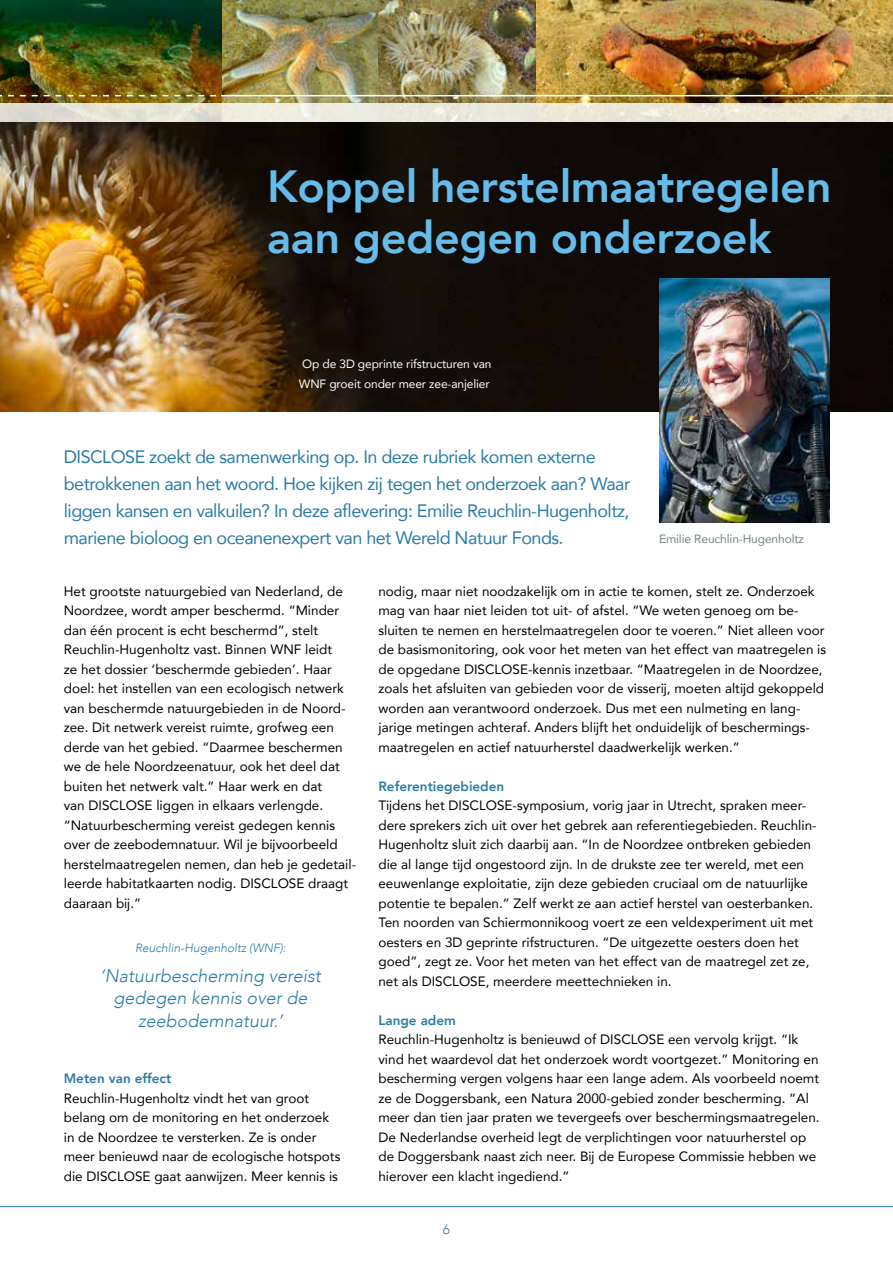
<style>
.page{position:relative;width:893px;height:1263px;background:#fff}
.page>*{position:absolute;margin:0;border:0;box-sizing:border-box;transform-origin:0 0}
.t1{font:800 45px/51px "Avenir";letter-spacing:-.01em;color:#65bbe9}
.t2{font:18px/27px "Avenir";letter-spacing:-.03em;color:#2b7ca5}
.t3{font:italic 300 18px/22.5px "Avenir";color:#2b7ca5;text-align:center}
.t4{font:13.5px/19.5px "Avenir";color:#000}
.t5{font:800 13.5px "Avenir";color:#2b7ca5}
.t6{font:300 13.5px "Avenir";color:#2b7ca5}
.t7{font:12px/19.5px "Avenir";letter-spacing:-.01em;color:#fff}
.t8{font:italic 300 12px "Avenir";color:#2b7ca5}
.t9{font:12px "Avenir";letter-spacing:-.01em;color:#758085}
</style>
<div class="page">
<img style="left:536px;top:0;width:357px;height:103px">
<img style="left:221px;top:0;width:157px;height:103px">
<img style="left:378px;top:0;width:158px;height:103px">
<img style="left:0;top:0;width:221px;height:103px">
<hr style="left:221px;top:95px;width:672px;height:1px;background:#fff">
<svg style="left:0;top:95px;width:216px;height:1px"></svg>
<svg style="left:0;top:103px;width:893px;height:19px;background:#eae6d9"></svg>
<hr style="left:0;top:1206px;width:893px;height:1px;background:#2b7ca5">
<div style="left:400px;top:122px;width:493px;height:289px;background:#100a07"></div>
<img style="left:0;top:122px;width:400px;height:289px">
<img style="left:659px;top:278px;width:170px;height:245px">
<h1 class="t1" style="left:267px;top:161px;width:566px">Koppel herstelmaatregelen aan gedegen onderzoek</h1>
<p class="t7" style="left:299px;top:354px;width:194px">Op de 3D geprinte rifstructuren van<br>WNF groeit onder meer zee-anjelier</p>
<p class="t2" style="left:64px;top:443px;width:568px">DISCLOSE zoekt de samenwerking op. In deze rubriek komen externe betrokkenen aan het woord. Hoe kijken zij tegen het onderzoek aan? Waar liggen kansen en valkuilen? In deze aflevering: Emilie Reuchlin-Hugenholtz, mariene bioloog en oceanenexpert van het Wereld Natuur Fonds.</p>
<p class="t9" style="left:659px;top:529px;width:146px">Emilie Reuchlin-Hugenholtz</p>
<p class="t4" style="left:64px;top:581px;width:294px">Het grootste natuurgebied van Nederland, de Noordzee, wordt amper beschermd. “Minder dan één procent is echt beschermd”, stelt Reuchlin-Hugenholtz vast. Binnen WNF leidt<br>ze het dossier ‘beschermde gebieden’. Haar doel: het instellen van een ecologisch netwerk van beschermde natuurgebieden in de Noord&shy;zee. Dit netwerk vereist ruimte, grofweg een derde van het gebied. “Daarmee beschermen we de hele Noordzeenatuur, ook het deel dat buiten het netwerk valt.” Haar werk en dat<br>van DISCLOSE liggen in elkaars verlengde. “Natuurbescherming vereist gedegen kennis over de zeebodemnatuur. Wil je bijvoorbeeld herstelmaatregelen nemen, dan heb je gedetail&shy;leerde habitatkaarten nodig. DISCLOSE draagt daaraan bij.”</p>
<p class="t8" style="left:135px;top:940px;width:152px">Reuchlin-Hugenholtz (WNF):</p>
<h2 class="t3" style="left:100px;top:964px;width:222px">‘Natuurbescherming vereist gedegen kennis over de zeebodemnatuur.’</h2>
<p class="t5" style="left:64px;top:1068px;width:109px">Meten van effect</p>
<p class="t4" style="left:64px;top:1088px;width:278px">Reuchlin-Hugenholtz vindt het van groot belang om de monitoring en het onderzoek in de Noordzee te versterken. Ze is onder meer benieuwd naar de ecologische hotspots die DISCLOSE gaat aanwijzen. Meer kennis is</p>
<p class="t4" style="left:378px;top:581px;width:449px">nodig, maar niet noodzakelijk om in actie te komen, stelt ze. Onderzoek mag van haar niet leiden tot uit- of afstel. “We weten genoeg om be&shy;sluiten te nemen en herstelmaatregelen door te voeren.” Niet alleen voor de basismonitoring, ook voor het meten van het effect van maatregelen is de opgedane DISCLOSE-kennis inzetbaar. “Maatregelen in de Noordzee, zoals het afsluiten van gebieden voor de visserij, moeten altijd gekoppeld worden aan verantwoord onderzoek. Dus met een nulmeting en lang&shy;jarige metingen achteraf. Anders blijft het onduidelijk of beschermings&shy;maatregelen en actief natuurherstel daadwerkelijk werken.”</p>
<p class="t5" style="left:378px;top:775px;width:127px">Referentiegebieden</p>
<p class="t4" style="left:378px;top:795px;width:440px">Tijdens het DISCLOSE-symposium, vorig jaar in Utrecht, spraken meer&shy;dere sprekers zich uit over het gebrek aan referentiegebieden. Reuchlin-Hugenholtz sluit zich daarbij aan. “In de Noordzee ontbreken gebieden die al lange tijd ongestoord zijn. In de drukste zee ter wereld, met een eeuwenlange exploitatie, zijn deze gebieden cruciaal om de natuurlijke potentie te bepalen.” Zelf werkt ze aan actief herstel van oesterbanken.<br>Ten noorden van Schiermonnikoog voert ze een veldexperiment uit met oesters en 3D geprinte rifstructuren. “De uitgezette oesters doen het goed”, zegt ze. Voor het meten van het effect van de maatregel zet ze, net als DISCLOSE, meerdere meettechnieken in.</p>
<p class="t5" style="left:378px;top:1009px;width:79px">Lange adem</p>
<p class="t4" style="left:378px;top:1029px;width:443px">Reuchlin-Hugenholtz is benieuwd of DISCLOSE een vervolg krijgt. “Ik vind het waardevol dat het onderzoek wordt voortgezet.” Monitoring en bescherming vergen volgens haar een lange adem. Als voorbeeld noemt ze de Doggersbank, een Natura 2000-gebied zonder bescherming. “Al meer dan tien jaar praten we tevergeefs over beschermingsmaatregelen.<br>De Nederlandse overheid legt de verplichtingen voor natuurherstel op de Doggersbank naast zich neer. Bij de Europese Commissie hebben we hierover een klacht ingediend.”</p>
<p class="t6" style="left:443px;top:1222px;width:9px">6</p>
</div>
